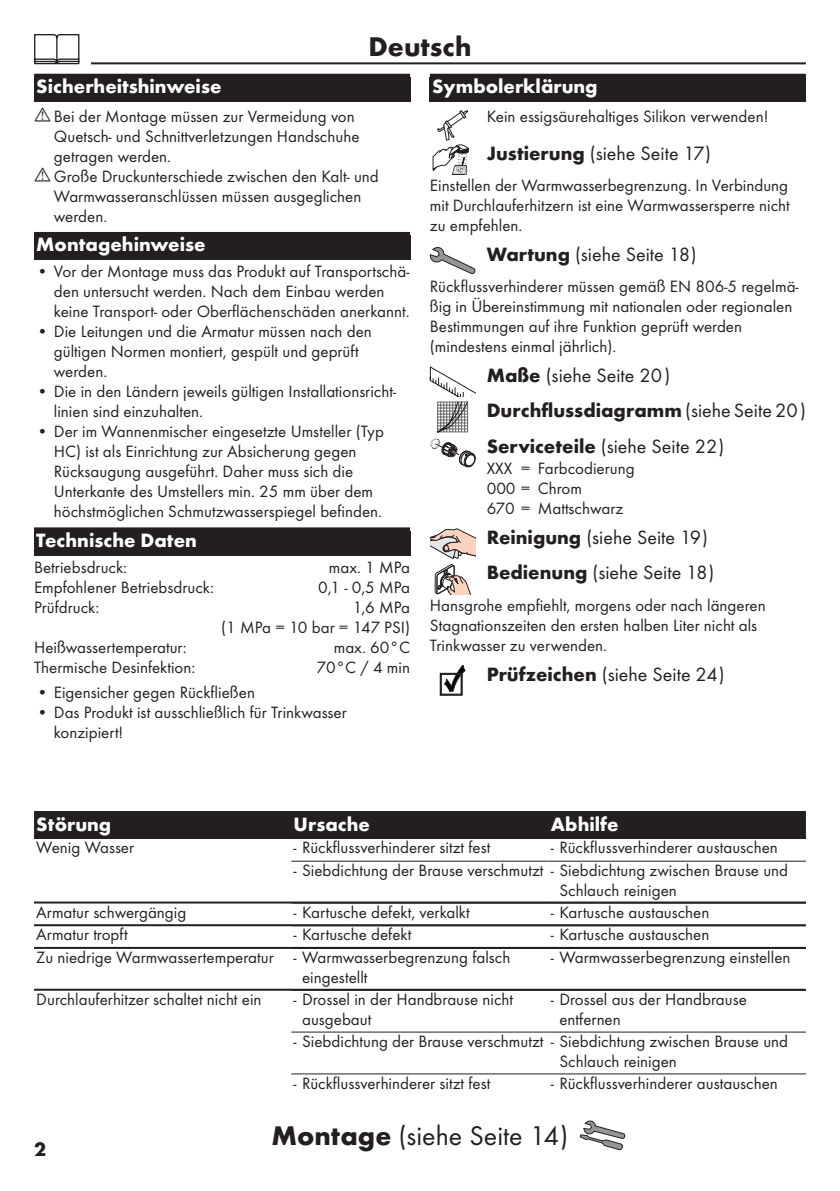
<style>
.page{position:relative;width:840px;height:1191px;background:#fff}
.page>*{position:absolute;margin:0;border:0;box-sizing:border-box;transform-origin:0 0}
.Montage_mit_Symbol_DE{font:28px "Futura TOT Boo";color:#231f20}
.Sprache_Rahmenwechsel_DE{font:700 28px "Futura TOT";color:#231f20}
.Ueberschrift_Grafik__folgeText_DE{font:20px/35.4px "Futura TOT Boo";color:#231f20}
.Ueberschrift_DE{font:700 20px "Futura TOT";color:#fff}
.Tabelle_Kopf_DE{font:700 20px "Futura TOT";color:#fff}
.Ueberschrift___DE{font:700 20px "Futura TOT";color:#fff}
.t1{font:700 20px "Futura TOT";color:#231f20}
.Ueberschrift_Grafik__folgeText_DE-2{font:17px/20px "Futura TOT Boo";color:#231f20}
.Techn__Daten_DE{font:17px "Futura TOT Boo";color:#231f20}
.Tabelle_Spalte_DE{font:17px "Futura TOT Boo";color:#231f20}
.Normaltext_Grafik_DE{font:17px "Futura TOT Boo";color:#231f20}
.s1{font-family:"Futura TOT";font-weight:700}
</style>
<div class="page">
<hr style="left:34px;top:62px;width:771px;height:2px;background:#231f20">
<div style="left:23px;top:34px;width:68px;height:34px;background:#fff"></div>
<svg style="left:34px;top:34px;width:45px;height:30px"></svg>
<div style="left:34px;top:74px;width:376px;height:28px;background:#231f20"></div>
<div style="left:34px;top:232px;width:376px;height:28px;background:#231f20"></div>
<div style="left:34px;top:527px;width:376px;height:28px;background:#231f20"></div>
<div style="left:429px;top:74px;width:376px;height:28px;background:#231f20"></div>
<svg style="left:432px;top:110px;width:36px;height:65px"></svg>
<svg style="left:429px;top:247px;width:46px;height:27px"></svg>
<svg style="left:429px;top:366px;width:46px;height:101px"></svg>
<svg style="left:430px;top:528px;width:45px;height:66px"></svg>
<svg style="left:440px;top:665px;width:25px;height:30px"></svg>
<svg style="left:579px;top:1120px;width:46px;height:30px"></svg>
<div style="left:34px;top:811px;width:771px;height:26px;background:#231f20"></div>
<hr style="left:34px;top:837px;width:771px;height:2px;background:#231f20">
<hr style="left:291px;top:860px;width:257px;height:1px;background:#231f20">
<hr style="left:548px;top:860px;width:257px;height:1px;background:#231f20">
<hr style="left:34px;top:901px;width:771px;height:2px;background:#231f20">
<hr style="left:34px;top:924px;width:771px;height:2px;background:#231f20">
<hr style="left:34px;top:947px;width:771px;height:2px;background:#231f20">
<hr style="left:34px;top:988px;width:771px;height:2px;background:#231f20">
<hr style="left:291px;top:1031px;width:257px;height:1px;background:#231f20">
<hr style="left:548px;top:1031px;width:257px;height:1px;background:#231f20">
<hr style="left:291px;top:1073px;width:257px;height:1px;background:#231f20">
<hr style="left:548px;top:1073px;width:257px;height:1px;background:#231f20">
<p class="Sprache_Rahmenwechsel_DE" style="left:368px;top:29px;width:104px">Deutsch</p>
<p class="Ueberschrift___DE" style="left:36px;top:74px;width:186px">Sicherheitshinweise</p>
<p class="Ueberschrift_Grafik__folgeText_DE-2" style="left:54px;top:106px;width:307px">Bei der Montage müssen zur Vermeidung von<br>Quetsch- und Schnittverletzungen Handschuhe getragen werden.</p>
<p class="Ueberschrift_Grafik__folgeText_DE-2" style="left:54px;top:166px;width:326px">Große Druckunterschiede zwischen den Kalt- und<br>Warmwasseranschlüssen müssen ausgeglichen werden.</p>
<p class="Ueberschrift_DE" style="left:36px;top:232px;width:171px">Montagehinweise</p>
<p class="Ueberschrift_Grafik__folgeText_DE-2" style="left:54px;top:261px;width:357px;text-indent:-17px">• Vor der Montage muss das Produkt auf Transportschä&shy;den untersucht werden. Nach dem Einbau werden keine Transport- oder Oberflächenschäden anerkannt.</p>
<p class="Ueberschrift_Grafik__folgeText_DE-2" style="left:54px;top:321px;width:319px;text-indent:-17px">• Die Leitungen und die Armatur müssen nach den gültigen Normen montiert, gespült und geprüft werden.</p>
<p class="Ueberschrift_Grafik__folgeText_DE-2" style="left:54px;top:381px;width:343px;text-indent:-17px">• Die in den Ländern jeweils gültigen Installationsricht&shy;linien sind einzuhalten.</p>
<p class="Ueberschrift_Grafik__folgeText_DE-2" style="left:54px;top:421px;width:331px;text-indent:-17px">• Der im Wannenmischer eingesetzte Umsteller (Typ HC) ist als Einrichtung zur Absicherung gegen Rücksaugung ausgeführt. Daher muss sich die Unterkante des Umstellers min. 25 mm über dem höchstmöglichen Schmutzwasserspiegel befinden.</p>
<p class="Ueberschrift_DE" style="left:36px;top:528px;width:162px">Technische Daten</p>
<p class="Techn__Daten_DE" style="left:34px;top:557px;width:95px">Betriebsdruck:</p>
<p class="Techn__Daten_DE" style="left:329px;top:557px;width:83px">max. 1 MPa</p>
<p class="Techn__Daten_DE" style="left:34px;top:577px;width:181px">Empfohlener Betriebsdruck:</p>
<p class="Techn__Daten_DE" style="left:318px;top:577px;width:93px">0,1 - 0,5 MPa</p>
<p class="Techn__Daten_DE" style="left:34px;top:597px;width:67px">Prüfdruck:</p>
<p class="Techn__Daten_DE" style="left:352px;top:597px;width:59px">1,6 MPa</p>
<p class="Techn__Daten_DE" style="left:221px;top:617px;width:190px">(1 MPa = 10 bar = 147 PSI)</p>
<p class="Techn__Daten_DE" style="left:34px;top:637px;width:154px">Heißwassertemperatur:</p>
<p class="Techn__Daten_DE" style="left:333px;top:637px;width:78px">max. 60°C</p>
<p class="Techn__Daten_DE" style="left:34px;top:657px;width:163px">Thermische Desinfektion:</p>
<p class="Techn__Daten_DE" style="left:316px;top:657px;width:95px">70°C / 4 min</p>
<p class="Ueberschrift_Grafik__folgeText_DE-2" style="left:37px;top:682px;width:219px">• Eigensicher gegen Rückfließen</p>
<p class="Ueberschrift_Grafik__folgeText_DE-2" style="left:54px;top:702px;width:294px;text-indent:-17px">• Das Produkt ist ausschließlich für Trinkwasser konzipiert!</p>
<p class="Ueberschrift_DE" style="left:432px;top:74px;width:167px">Symbolerklärung</p>
<p class="Normaltext_Grafik_DE" style="left:486px;top:106px;width:283px">Kein essigsäurehaltiges Silikon verwenden!</p>
<p class="Ueberschrift_Grafik__folgeText_DE" style="left:486px;top:135px;width:226px"><span class="s1">Justierung</span> (siehe Seite 17)</p>
<p class="Ueberschrift_Grafik__folgeText_DE-2" style="left:429px;top:175px;width:361px;text-align:justify">Einstellen der Warmwasserbegrenzung. In Verbindung mit Durchlauferhitzern ist eine Warmwassersperre nicht zu empfehlen.</p>
<p class="Ueberschrift_Grafik__folgeText_DE" style="left:486px;top:236px;width:211px"><span class="s1">Wartung</span> (siehe Seite 18)</p>
<p class="Ueberschrift_Grafik__folgeText_DE-2" style="left:429px;top:276px;width:370px">Rückflussverhinderer müssen gemäß EN 806-5 regelmä&shy;ßig in Übereinstimmung mit nationalen oder regionalen Bestimmungen auf ihre Funktion geprüft werden (mindestens einmal jährlich).</p>
<p class="Ueberschrift_Grafik__folgeText_DE" style="left:486px;top:357px;width:320px"><span class="s1">Maße</span> (siehe Seite 20)<br><span class="s1">Durchflussdiagramm</span> (siehe Seite 20)<br><span class="s1">Serviceteile</span> (siehe Seite 22)</p>
<p class="Ueberschrift_Grafik__folgeText_DE-2" style="left:486px;top:458px;width:149px">XXX = Farbcodierung<br>000 = Chrom<br>670 = Mattschwarz</p>
<p class="Ueberschrift_Grafik__folgeText_DE" style="left:486px;top:519px;width:229px"><span class="s1">Reinigung</span> (siehe Seite 19)<br><span class="s1">Bedienung</span> (siehe Seite 18)</p>
<p class="Ueberschrift_Grafik__folgeText_DE-2" style="left:429px;top:595px;width:337px">Hansgrohe empfiehlt, morgens oder nach längeren<br>Stagnationszeiten den ersten halben Liter nicht als<br>Trinkwasser zu verwenden.</p>
<p class="Ueberschrift_Grafik__folgeText_DE" style="left:486px;top:656px;width:239px"><span class="s1">Prüfzeichen</span> (siehe Seite 24)</p>
<p class="Tabelle_Kopf_DE" style="left:36px;top:812px;width:76px">Störung</p>
<p class="Tabelle_Kopf_DE" style="left:293px;top:812px;width:78px">Ursache</p>
<p class="Tabelle_Kopf_DE" style="left:550px;top:812px;width:69px">Abhilfe</p>
<p class="Tabelle_Spalte_DE" style="left:36px;top:837px;width:99px">Wenig Wasser</p>
<p class="Ueberschrift_Grafik__folgeText_DE-2" style="left:293px;top:837px;width:198px">- Rückflussverhinderer sitzt fest</p>
<p class="Ueberschrift_Grafik__folgeText_DE-2" style="left:550px;top:837px;width:228px">- Rückflussverhinderer austauschen</p>
<p class="Ueberschrift_Grafik__folgeText_DE-2" style="left:293px;top:860px;width:496px">- Siebdichtung der Brause verschmutzt - Siebdichtung zwischen Brause und</p>
<p class="Ueberschrift_Grafik__folgeText_DE-2" style="left:559px;top:880px;width:119px">Schlauch reinigen</p>
<p class="Tabelle_Spalte_DE" style="left:36px;top:902px;width:151px">Armatur schwergängig</p>
<p class="Ueberschrift_Grafik__folgeText_DE-2" style="left:293px;top:902px;width:177px">- Kartusche defekt, verkalkt</p>
<p class="Ueberschrift_Grafik__folgeText_DE-2" style="left:550px;top:902px;width:160px">- Kartusche austauschen</p>
<p class="Tabelle_Spalte_DE" style="left:36px;top:924px;width:93px">Armatur tropft</p>
<p class="Ueberschrift_Grafik__folgeText_DE-2" style="left:293px;top:924px;width:119px">- Kartusche defekt</p>
<p class="Ueberschrift_Grafik__folgeText_DE-2" style="left:550px;top:924px;width:160px">- Kartusche austauschen</p>
<p class="Tabelle_Spalte_DE" style="left:36px;top:947px;width:239px">Zu niedrige Warmwassertemperatur</p>
<p class="Ueberschrift_Grafik__folgeText_DE-2" style="left:302px;top:947px;width:209px;text-indent:-9px">- Warmwasserbegrenzung falsch eingestellt</p>
<p class="Ueberschrift_Grafik__folgeText_DE-2" style="left:550px;top:947px;width:241px">- Warmwasserbegrenzung einstellen</p>
<p class="Tabelle_Spalte_DE" style="left:36px;top:989px;width:227px">Durchlauferhitzer schaltet nicht ein</p>
<p class="Ueberschrift_Grafik__folgeText_DE-2" style="left:302px;top:989px;width:212px;text-indent:-9px">- Drossel in der Handbrause nicht ausgebaut</p>
<p class="Ueberschrift_Grafik__folgeText_DE-2" style="left:559px;top:989px;width:189px;text-indent:-9px">- Drossel aus der Handbrause entfernen</p>
<p class="Ueberschrift_Grafik__folgeText_DE-2" style="left:293px;top:1031px;width:496px">- Siebdichtung der Brause verschmutzt - Siebdichtung zwischen Brause und</p>
<p class="Ueberschrift_Grafik__folgeText_DE-2" style="left:559px;top:1051px;width:119px">Schlauch reinigen</p>
<p class="Ueberschrift_Grafik__folgeText_DE-2" style="left:293px;top:1072px;width:198px">- Rückflussverhinderer sitzt fest</p>
<p class="Ueberschrift_Grafik__folgeText_DE-2" style="left:550px;top:1072px;width:228px">- Rückflussverhinderer austauschen</p>
<p class="t1" style="left:34px;top:1136px;width:13px">2</p>
<p class="Montage_mit_Symbol_DE" style="left:271px;top:1119px;width:298px"><span class="s1">Montage</span> (siehe Seite 14)</p>
</div>
